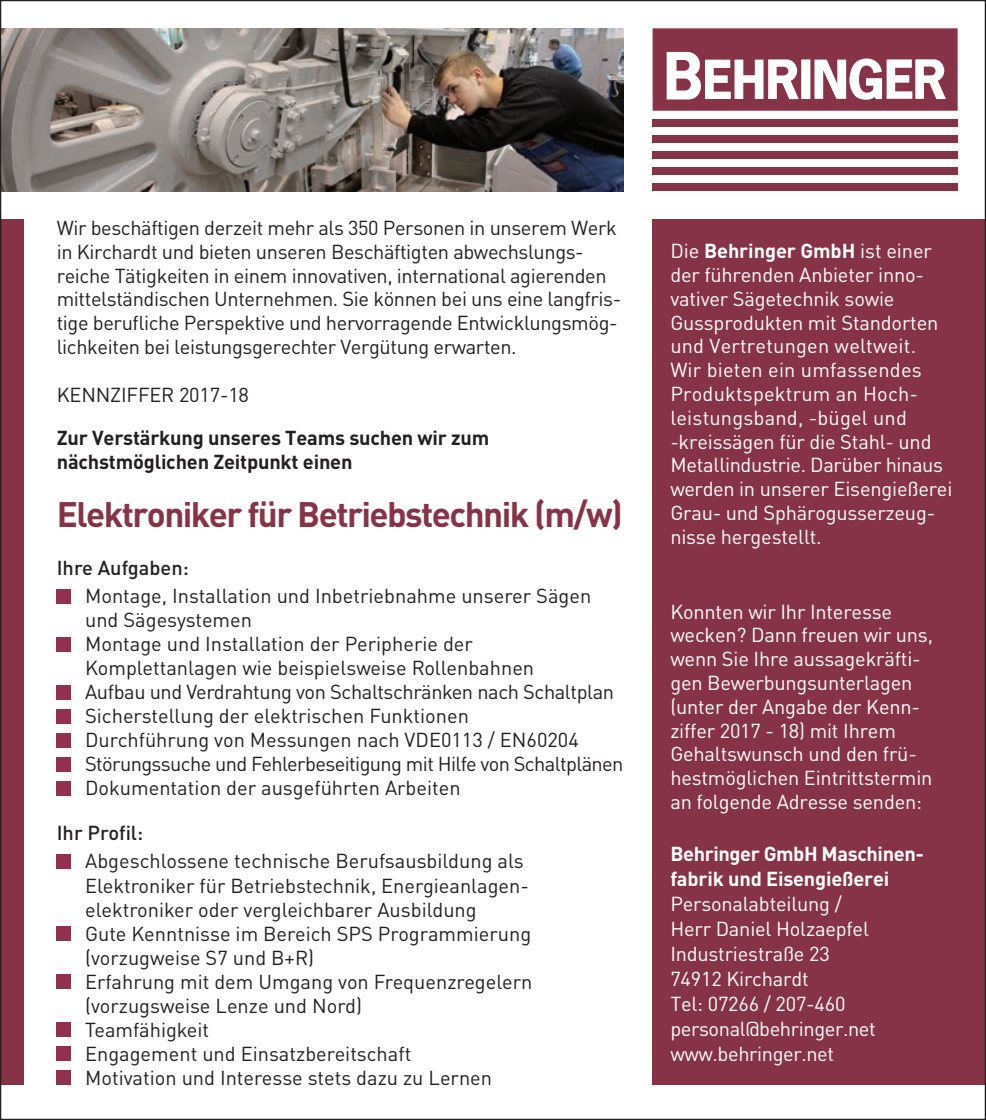
<style>
.page{position:relative;width:986px;height:1120px;background:#fff}
.page>*{position:absolute;margin:0;border:0;box-sizing:border-box;transform-origin:0 0}
.t1{font:700 35px "DIN";letter-spacing:-.045em;color:#863347}
.t2{font:20px/23.8px "DIN";letter-spacing:-.01em;color:#fff}
.t3{font:20px/24px "DIN Pro";color:#231f20}
.t4{font:20px/23.8px "DIN";letter-spacing:-.02em;color:#231f20}
.t5{font:700 20px "DIN";letter-spacing:-.01em;color:#231f20}
.t6{font:20px "DIN Pro";letter-spacing:-.03em;color:#231f20}
.t7{font:20px "DIN Pro";letter-spacing:-.02em;color:#231f20}
.t8{font:700 20px/25px "DIN";letter-spacing:-.015em;color:#fff}
.t9{font:500 20px "DIN Pro";color:#231f20}
.s1{font-weight:700}
</style>
<div class="page">
<div style="left:652px;top:219px;width:333px;height:865px;background:#863347"></div>
<div style="left:0;top:219px;width:23px;height:865px;background:#863347"></div>
<div style="left:652px;top:119px;width:305px;height:7px;background:#863347"></div>
<div style="left:652px;top:135px;width:305px;height:7px;background:#863347"></div>
<div style="left:652px;top:151px;width:305px;height:7px;background:#863347"></div>
<div style="left:652px;top:167px;width:305px;height:7px;background:#863347"></div>
<div style="left:652px;top:183px;width:305px;height:7px;background:#863347"></div>
<svg style="left:652px;top:28px;width:305px;height:83px"></svg>
<img style="left:2px;top:28px;width:621px;height:163px">
<div style="left:57px;top:589px;width:14px;height:14px;background:#92304e"></div>
<div style="left:57px;top:637px;width:14px;height:14px;background:#92304e"></div>
<div style="left:57px;top:685px;width:14px;height:14px;background:#92304e"></div>
<div style="left:57px;top:709px;width:14px;height:14px;background:#92304e"></div>
<div style="left:57px;top:733px;width:14px;height:14px;background:#92304e"></div>
<div style="left:57px;top:757px;width:14px;height:14px;background:#92304e"></div>
<div style="left:57px;top:781px;width:14px;height:14px;background:#92304e"></div>
<div style="left:57px;top:854px;width:14px;height:14px;background:#92304e"></div>
<div style="left:57px;top:926px;width:14px;height:14px;background:#92304e"></div>
<div style="left:57px;top:974px;width:14px;height:14px;background:#92304e"></div>
<div style="left:57px;top:1022px;width:14px;height:14px;background:#92304e"></div>
<div style="left:57px;top:1046px;width:14px;height:14px;background:#92304e"></div>
<div style="left:57px;top:1070px;width:14px;height:14px;background:#92304e"></div>
<p class="t4" style="left:57px;top:216px;width:565px">Wir beschäftigen derzeit mehr als 350 Personen in unserem Werk in Kirchardt und bieten unseren Beschäftigten abwechslungs&shy;reiche Tätigkeiten in einem innovativen, international agierenden mittelständischen Unternehmen. Sie können bei uns eine langfris&shy;tige berufliche Perspektive und hervorragende Entwicklungsmög&shy;lichkeiten bei leistungsgerechter Vergütung erwarten.</p>
<p class="t4" style="left:57px;top:382px;width:194px">KENNZIFFER 2017-18</p>
<p class="t5" style="left:57px;top:425px;width:434px">Zur Verstärkung unseres Teams suchen wir zum</p>
<p class="t5" style="left:57px;top:449px;width:297px">nächstmöglichen Zeitpunkt einen</p>
<p class="t1" style="left:57px;top:491px;width:567px">Elektroniker für Betriebstechnik (m/w)</p>
<p class="t9" style="left:57px;top:551px;width:133px">Ihre Aufgaben:</p>
<p class="t3" style="left:85px;top:582px;width:507px">Montage, Installation und Inbetriebnahme unserer Sägen und Sägesystemen</p>
<p class="t3" style="left:85px;top:630px;width:450px">Montage und Installation der Peripherie der<br>Komplettanlagen wie beispielsweise Rollenbahnen</p>
<p class="t7" style="left:85px;top:676px;width:530px">Aufbau und Verdrahtung von Schaltschränken nach Schaltplan</p>
<p class="t3" style="left:85px;top:702px;width:495px">Sicherstellung der elektrischen Funktionen<br>Durchführung von Messungen nach VDE0113 / EN60204</p>
<p class="t6" style="left:85px;top:748px;width:539px">Störungssuche und Fehlerbeseitigung mit Hilfe von Schaltplänen</p>
<p class="t3" style="left:85px;top:774px;width:377px">Dokumentation der ausgeführten Arbeiten</p>
<p class="t9" style="left:57px;top:816px;width:88px">Ihr Profil:</p>
<p class="t3" style="left:85px;top:847px;width:445px">Abgeschlossene technische Berufsausbildung als<br>Elektroniker für Betriebstechnik, Energieanlagen&shy;elektroniker oder vergleichbarer Ausbildung</p>
<p class="t3" style="left:85px;top:919px;width:447px">Gute Kenntnisse im Bereich SPS Programmierung (vorzugweise S7 und B+R)</p>
<p class="t3" style="left:85px;top:967px;width:448px">Erfahrung mit dem Umgang von Frequenzregelern (vorzugsweise Lenze und Nord)</p>
<p class="t3" style="left:85px;top:1015px;width:125px">Teamfähigkeit</p>
<p class="t3" style="left:85px;top:1039px;width:327px">Engagement und Einsatzbereitschaft</p>
<p class="t3" style="left:85px;top:1063px;width:408px">Motivation und Interesse stets dazu zu Lernen</p>
<p class="t2" style="left:670px;top:239px;width:283px">Die <span class="s1">Behringer GmbH</span> ist einer der führenden Anbieter inno&shy;vativer Sägetechnik sowie<br>Gussprodukten mit Standorten und Vertretungen weltweit.<br>Wir bieten ein umfassendes<br>Produktspektrum an Hoch&shy;leistungsband, -bügel und -kreissägen für die Stahl- und<br>Metallindustrie. Darüber hinaus werden in unserer Eisengießerei<br>Grau- und Sphärogusserzeug&shy;nisse hergestellt.</p>
<p class="t2" style="left:670px;top:599px;width:264px">Konnten wir Ihr Interesse wecken? Dann freuen wir uns, wenn Sie Ihre aussagekräfti&shy;gen Bewerbungsunterlagen (unter der Angabe der Kenn&shy;ziffer 2017 - 18) mit Ihrem<br>Gehaltswunsch und den frü&shy;hestmöglichen Eintrittstermin an folgende Adresse senden:</p>
<p class="t8" style="left:670px;top:840px;width:255px">Behringer GmbH Maschinen&shy;fabrik und Eisengießerei</p>
<p class="t2" style="left:670px;top:890px;width:200px;line-height:25px">Personalabteilung /<br>Herr Daniel Holzaepfel</p>
<p class="t2" style="left:670px;top:941px;width:161px">Industriestraße 23</p>
<p class="t2" style="left:670px;top:965px;width:177px;line-height:25px">74912 Kirchardt<br>Tel: 07266 / 207-460</p>
<p class="t2" style="left:670px;top:1016px;width:207px">personal@behringer.net</p>
<p class="t2" style="left:670px;top:1041px;width:165px">www.behringer.net</p>
</div>
